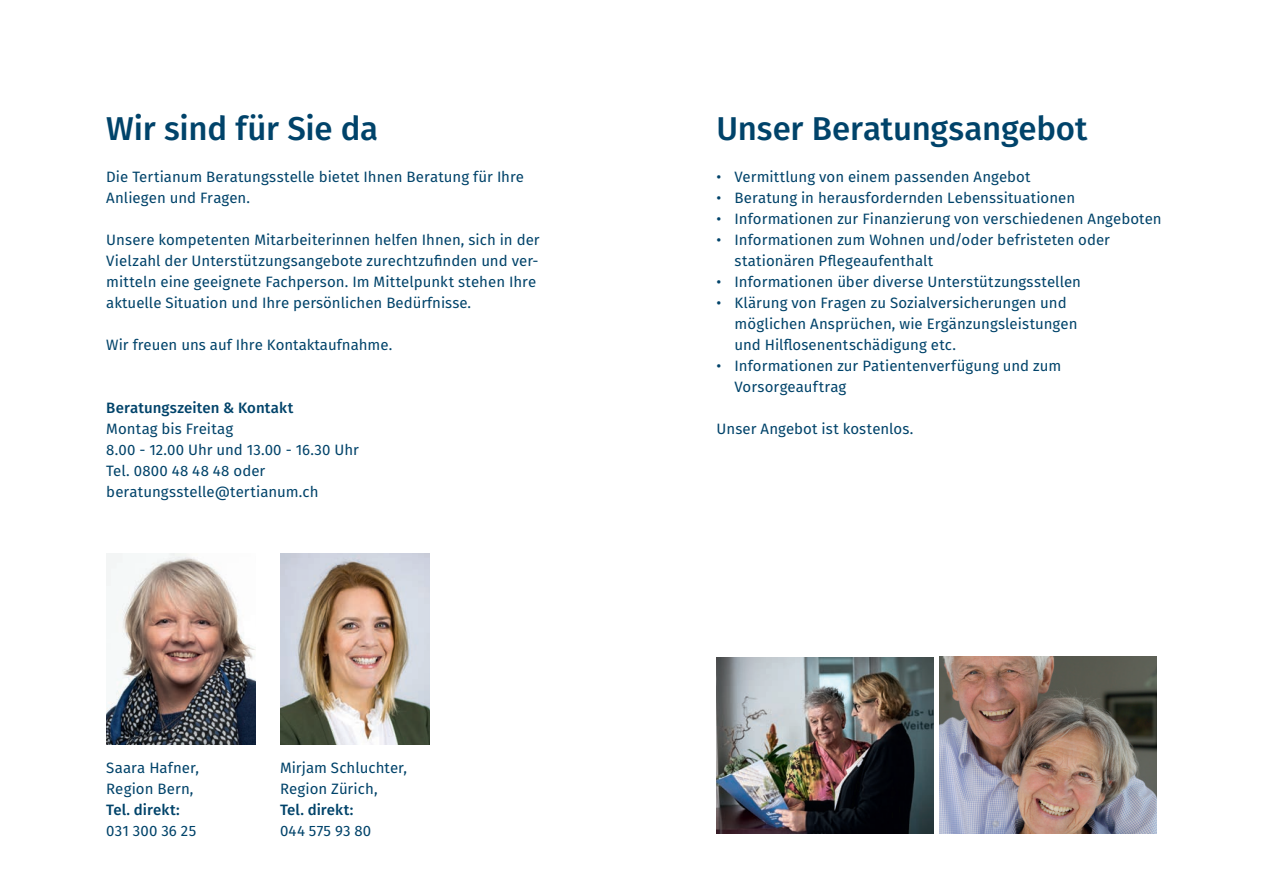
<style>
.page{position:relative;width:1263px;height:893px;background:#fff}
.page>*{position:absolute;margin:0;border:0;box-sizing:border-box;transform-origin:0 0}
.t1{font:500 33px "Fira Sans";letter-spacing:-.005em;color:#00436a}
.t2{font:15px/21px "Fira Sans";color:#00436a}
.t3{font:500 15px "Fira Sans";letter-spacing:.005em;color:#00436a}
</style>
<div class="page">
<img style="left:716px;top:657px;width:217px;height:176px">
<img style="left:940px;top:657px;width:217px;height:176px">
<img style="left:107px;top:553px;width:149px;height:192px">
<img style="left:281px;top:553px;width:148px;height:192px">
<h1 class="t1" style="left:106px;top:102px;width:273px">Wir sind für Sie da</h1>
<p class="t2" style="left:106px;top:166px;width:419px">Die Tertianum Beratungsstelle bietet Ihnen Beratung für Ihre<br>Anliegen und Fragen.</p>
<p class="t2" style="left:106px;top:229px;width:435px">Unsere kompetenten Mitarbeiterinnen helfen Ihnen, sich in der Vielzahl der Unterstützungsangebote zurechtzufinden und ver&shy;mitteln eine geeignete Fachperson. Im Mittelpunkt stehen Ihre aktuelle Situation und Ihre persönlichen Bedürfnisse.</p>
<p class="t2" style="left:106px;top:334px;width:287px">Wir freuen uns auf Ihre Kontaktaufnahme.</p>
<p class="t3" style="left:106px;top:396px;width:188px">Beratungszeiten &amp; Kontakt</p>
<p class="t2" style="left:106px;top:418px;width:254px">Montag bis Freitag<br>8.00 - 12.00 Uhr und 13.00 - 16.30 Uhr<br>Tel. 0800 48 48 48 oder beratungsstelle@tertianum.ch</p>
<p class="t2" style="left:106px;top:757px;width:94px">Saara Hafner,<br>Region Bern,</p>
<p class="t3" style="left:106px;top:798px;width:75px">Tel. direkt:</p>
<p class="t2" style="left:106px;top:820px;width:91px">031 300 36 25</p>
<p class="t2" style="left:280px;top:757px;width:129px">Mirjam Schluchter,<br>Region Zürich,</p>
<p class="t3" style="left:280px;top:798px;width:75px">Tel. direkt:</p>
<p class="t2" style="left:280px;top:820px;width:93px">044 575 93 80</p>
<h1 class="t1" style="left:716px;top:102px;width:372px">Unser Beratungsangebot</h1>
<p class="t2" style="left:716px;top:166px;width:316px">• Vermittlung von einem passenden Angebot</p>
<p class="t2" style="left:716px;top:187px;width:360px">• Beratung in herausfordernden Lebenssituationen</p>
<p class="t2" style="left:716px;top:208px;width:447px">• Informationen zur Finanzierung von verschiedenen Angeboten</p>
<p class="t2" style="left:734px;top:229px;width:377px;text-indent:-18px">• Informationen zum Wohnen und/oder befristeten oder stationären Pflegeaufenthalt</p>
<p class="t2" style="left:716px;top:271px;width:366px">• Informationen über diverse Unterstützungsstellen</p>
<p class="t2" style="left:734px;top:292px;width:344px;text-indent:-18px">• Klärung von Fragen zu Sozialversicherungen und möglichen Ansprüchen, wie Ergänzungsleistungen und Hilflosenentschädigung etc.</p>
<p class="t2" style="left:734px;top:355px;width:328px;text-indent:-18px">• Informationen zur Patientenverfügung und zum<br>Vorsorgeauftrag</p>
<p class="t2" style="left:716px;top:418px;width:198px">Unser Angebot ist kostenlos.</p>
</div>
